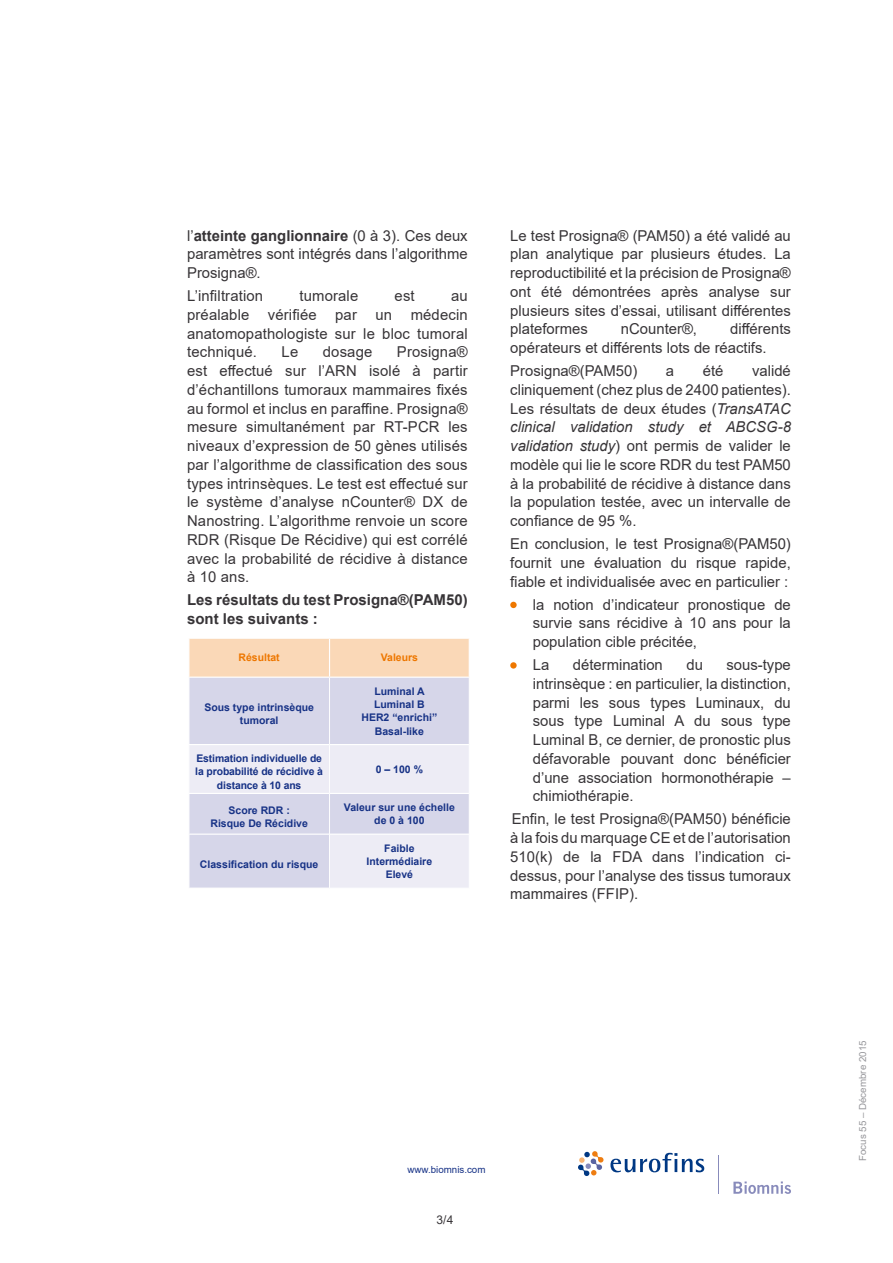
<style>
.page{position:relative;width:893px;height:1263px;background:#fff}
.page>*{position:absolute;margin:0;border:0;box-sizing:border-box;transform-origin:0 0}
.t1{font:15px/18.8px "Arial";color:#373437;text-align:justify}
.t2{font:700 15px/18.8px "Arial";color:#373437}
.t3{font:12px "Arial";color:#373437}
.t4{font:700 10.5px/13.4px "Arial";color:#173286;text-align:center}
.t5{font:700 10.5px "Arial";color:#e70}
.t6{font:9.75px "Arial";color:#98989c}
.t7{font:9.75px "Arial";color:#173286}
.s1{font-weight:700}
.s2{font-style:italic}
</style>
<div class="page">
<svg style="left:578px;top:1151px;width:25px;height:25px"></svg>
<svg style="left:610px;top:1153px;width:94px;height:19px"></svg>
<svg style="left:733px;top:1181px;width:58px;height:13px"></svg>
<hr style="left:718px;top:1156px;width:1px;height:38px;background:#888bbb">
<div style="left:189px;top:639px;width:280px;height:38px;background:#fad8b7"></div>
<div style="left:189px;top:678px;width:280px;height:66px;background:#d6d6e9"></div>
<svg style="left:189px;top:745px;width:280px;height:143px;background:#e2e1ef"></svg>
<hr style="left:330px;top:793px;width:139px;height:1px;background:#fff">
<hr style="left:330px;top:833px;width:139px;height:2px;background:#fff">
<hr style="left:329px;top:639px;width:1px;height:38px;background:#fff">
<hr style="left:329px;top:678px;width:1px;height:66px;background:#fff">
<hr style="left:329px;top:794px;width:1px;height:40px;background:#fff">
<hr style="left:329px;top:834px;width:1px;height:54px;background:#fff">
<hr style="left:188px;top:833px;width:141px;height:2px;background:#fff">
<hr style="left:188px;top:887px;width:141px;height:2px;background:#fff">
<hr style="left:189px;top:745px;width:1px;height:48px;background:#fff">
<hr style="left:329px;top:745px;width:1px;height:48px;background:#fff">
<hr style="left:188px;top:793px;width:142px;height:1px;background:#fff">
<div style="left:510px;top:602px;width:7px;height:6px;background:#e70;border-radius:50%"></div>
<svg style="left:510px;top:662px;width:7px;height:7px"></svg>
<p class="t1" style="left:187px;top:226px;width:282px">l’<span class="s1">atteinte ganglionnaire</span> (0 à 3). Ces deux paramètres sont intégrés dans l’algorithme Prosigna®.</p>
<p class="t1" style="left:187px;top:286px;width:78px">L’infiltration</p>
<p class="t1" style="left:299px;top:286px;width:60px">tumorale</p>
<p class="t1" style="left:395px;top:286px;width:22px">est</p>
<p class="t1" style="left:187px;top:286px;width:282px;text-indent:264px">au préalable vérifiée par un médecin anatomopathologiste sur le bloc tumoral techniqué.</p>
<p class="t1" style="left:187px;top:343px;width:282px;text-indent:210px">Prosigna® est effectué sur l’ARN isolé à partir d’échantillons tumoraux mammaires fixés au formol et inclus en paraffine. Prosigna® mesure simultanément par RT-PCR les niveaux d’expression de 50 gènes utilisés par l’algorithme de classification des sous types intrinsèques. Le test est effectué sur le système d’analyse nCounter® DX de Nanostring. L’algorithme renvoie un score RDR (Risque De Récidive) qui est corrélé avec la probabilité de récidive à distance à 10 ans.</p>
<p class="t2" style="left:187px;top:591px;width:282px">Les résultats du test Prosigna®(PAM50) sont les suivants :</p>
<p class="t5" style="left:239px;top:650px;width:43px">Résultat</p>
<p class="t5" style="left:381px;top:650px;width:39px">Valeurs</p>
<p class="t1" style="left:282px;top:343px;width:18px">Le</p>
<p class="t1" style="left:323px;top:343px;width:51px">dosage</p>
<p class="t4" style="left:204px;top:700px;width:111px">Sous type intrinsèque tumoral</p>
<p class="t4" style="left:361px;top:684px;width:77px">Luminal A<br>Luminal B<br>HER2 “enrichi”<br>Basal-like</p>
<p class="t4" style="left:195px;top:752px;width:129px">Estimation individuelle de la probabilité de récidive à distance à 10 ans</p>
<p class="t4" style="left:376px;top:762px;width:49px">0 – 100 %</p>
<p class="t4" style="left:210px;top:803px;width:99px">Score RDR :<br>Risque De Récidive</p>
<p class="t4" style="left:344px;top:801px;width:112px">Valeur sur une échelle de 0 à 100</p>
<p class="t4" style="left:200px;top:857px;width:120px">Classification du risque</p>
<p class="t4" style="left:367px;top:841px;width:67px">Faible<br>Intermédiaire<br>Elevé</p>
<p class="t1" style="left:510px;top:226px;width:282px">Le test Prosigna® (PAM50) a été validé au plan analytique par plusieurs études. La reproductibilité et la précision de Prosigna® ont été démontrées après analyse sur plusieurs sites d’essai, utilisant différentes plateformes</p>
<p class="t1" style="left:510px;top:320px;width:282px;text-indent:220px">différents opérateurs et différents lots de réactifs.</p>
<p class="t1" style="left:510px;top:361px;width:129px">Prosigna®(PAM50)</p>
<p class="t1" style="left:666px;top:361px;width:10px">a</p>
<p class="t1" style="left:703px;top:361px;width:22px">été</p>
<p class="t1" style="left:621px;top:320px;width:78px">nCounter®,</p>
<p class="t1" style="left:510px;top:361px;width:282px;text-indent:242px">validé cliniquement (chez plus de 2400 patientes).<br>Les résultats de deux études (<span class="s2">TransATAC clinical validation study et ABCSG-8 validation study</span>) ont permis de valider le modèle qui lie le score RDR du test PAM50 à la probabilité de récidive à distance dans la population testée, avec un intervalle de confiance de 95 %.</p>
<p class="t1" style="left:510px;top:534px;width:282px">En conclusion, le test Prosigna®(PAM50) fournit une évaluation du risque rapide, fiable et individualisée avec en particulier :</p>
<p class="t1" style="left:533px;top:595px;width:260px">la notion d’indicateur pronostique de survie sans récidive à 10 ans pour la population cible précitée,</p>
<p class="t1" style="left:533px;top:655px;width:18px">La</p>
<p class="t1" style="left:573px;top:655px;width:91px">détermination</p>
<p class="t1" style="left:686px;top:655px;width:18px">du</p>
<p class="t1" style="left:533px;top:655px;width:260px;text-indent:194px">sous-type intrinsèque : en particulier, la distinction, parmi les sous types Luminaux, du sous type Luminal A du sous type Luminal B, ce dernier, de pronostic plus défavorable pouvant donc bénéficier d’une association hormonothérapie – chimiothérapie.</p>
<p class="t1" style="left:510px;top:810px;width:282px">Enfin, le test Prosigna®(PAM50) bénéficie à la fois du marquage CE et de l’autorisation 510(k) de la FDA dans l’indication ci&shy;dessus, pour l’analyse des tissus tumoraux mammaires (FFIP).</p>
<p class="t7" style="left:407px;top:1162px;width:80px">www.biomnis.com</p>
<p class="t3" style="left:437px;top:1212px;width:18px">3/4</p>
<p class="t6" style="left:856px;top:1161px;width:122px;rotate:-90deg">Focus 55 – Décembre 2015</p>
</div>
